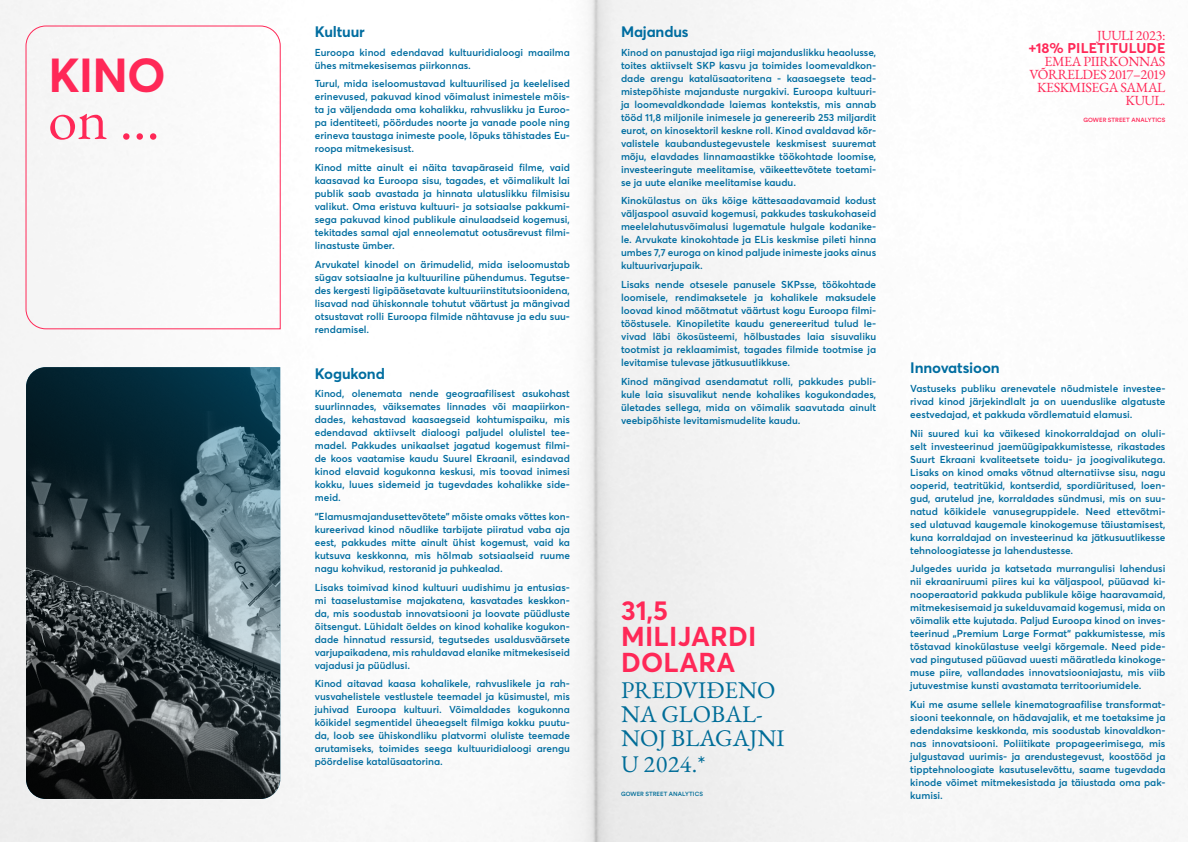
<style>
.page{position:relative;width:1191px;height:842px;background:#fff}
.page>*{position:absolute;margin:0;border:0;box-sizing:border-box;transform-origin:0 0}
.t1{font:58.4px "EB Garamond";color:#ff2857}
.t2{font:700 47.1px "Averta Std";color:#ff2857}
.t3{font:700 27px/26px "Averta Std";letter-spacing:.01em;color:#ff2857}
.t4{font:24px/24.7px "EB Garamond";color:#006d98}
.t5{font:700 15px "Averta Std";letter-spacing:-.01em;color:#006da0}
.t6{font:14px/13px "EB Garamond";letter-spacing:-.03em;color:#ff2857;text-align:right}
.t7{font:700 14px "Averta Std";letter-spacing:.01em;color:#ff2857}
.t8{font:600 10px/13px "Averta Std";color:#006da0;text-align:justify}
.t9{font:500 6px "Circular Std";letter-spacing:.01em;color:#ff2857}
.t10{font:500 6px "Circular Std";letter-spacing:.01em;color:#006d98}
</style>
<div class="page">
<img style="left:0;top:0;width:1181px;height:842px">
<svg style="left:25px;top:25px;width:256px;height:305px"></svg>
<img style="left:26px;top:367px;width:254px;height:432px">
<h2 class="t2" style="left:48px;top:45px;width:119px">KINO</h2>
<h1 class="t1" style="left:48px;top:81px;width:113px">on ...</h1>
<h3 class="t5" style="left:315px;top:22px;width:52px">Kultuur</h3>
<p class="t8" style="left:315px;top:46px;width:257px">Euroopa kinod edendavad kultuuridialoogi maailma ühes mitmekesisemas piirkonnas.</p>
<p class="t8" style="left:315px;top:77px;width:257px">Turul, mida iseloomustavad kultuurilised ja keelelised erinevused, pakuvad kinod võimalust inimestele mõis&shy;ta ja väljendada oma kohalikku, rahvuslikku ja Euroo&shy;pa identiteeti, pöördudes noorte ja vanade poole ning erineva taustaga inimeste poole, lõpuks tähistades Eu&shy;roopa mitmekesisust.</p>
<p class="t8" style="left:315px;top:161px;width:257px">Kinod mitte ainult ei näita tavapäraseid filme, vaid kaasavad ka Euroopa sisu, tagades, et võimalikult lai publik saab avastada ja hinnata ulatuslikku filmisisu valikut. Oma eristuva kultuuri- ja sotsiaalse pakkumi&shy;sega pakuvad kinod publikule ainulaadseid kogemusi, tekitades samal ajal enneolematut ootusärevust filmi&shy;linastuste ümber.</p>
<p class="t8" style="left:315px;top:258px;width:257px">Arvukatel kinodel on ärimudelid, mida iseloomustab sügav sotsiaalne ja kultuuriline pühendumus. Tegutse&shy;des kergesti ligipääsetavate kultuuriinstitutsioonidena, lisavad nad ühiskonnale tohutut väärtust ja mängivad otsustavat rolli Euroopa filmide nähtavuse ja edu suu&shy;rendamisel.</p>
<h3 class="t5" style="left:315px;top:364px;width:72px">Kogukond</h3>
<p class="t8" style="left:315px;top:387px;width:257px">Kinod, olenemata nende geograafilisest asukohast suurlinnades, väiksemates linnades või maapiirkon&shy;dades, kehastavad kaasaegseid kohtumispaiku, mis edendavad aktiivselt dialoogi paljudel olulistel tee&shy;madel. Pakkudes unikaalset jagatud kogemust filmi&shy;de koos vaatamise kaudu Suurel Ekraanil, esindavad kinod elavaid kogukonna keskusi, mis toovad inimesi kokku, luues sidemeid ja tugevdades kohalikke side&shy;meid.</p>
<p class="t8" style="left:315px;top:510px;width:257px">“Elamusmajandusettevõtete” mõiste omaks võttes kon&shy;kureerivad kinod nõudlike tarbijate piiratud vaba aja eest, pakkudes mitte ainult ühist kogemust, vaid ka kutsuva keskkonna, mis hõlmab sotsiaalseid ruume nagu kohvikud, restoranid ja puhkealad.</p>
<p class="t8" style="left:315px;top:581px;width:257px">Lisaks toimivad kinod kultuuri uudishimu ja entusias&shy;mi taaselustamise majakatena, kasvatades keskkon&shy;da, mis soodustab innovatsiooni ja loovate püüdluste õitsengut. Lühidalt öeldes on kinod kohalike kogukon&shy;dade hinnatud ressursid, tegutsedes usaldusväärsete varjupaikadena, mis rahuldavad elanike mitmekesiseid vajadusi ja püüdlusi.</p>
<p class="t8" style="left:315px;top:677px;width:257px">Kinod aitavad kaasa kohalikele, rahvuslikele ja rah&shy;vusvahelistele vestlustele teemadel ja küsimustel, mis juhivad Euroopa kultuuri. Võimaldades kogukonna kõikidel segmentidel üheaegselt filmiga kokku puutu&shy;da, loob see ühiskondliku platvormi oluliste teemade arutamiseks, toimides seega kultuuridialoogi arengu pöördelise katalüsaatorina.</p>
<h3 class="t5" style="left:621px;top:22px;width:69px">Majandus</h3>
<p class="t8" style="left:621px;top:46px;width:257px">Kinod on panustajad iga riigi majanduslikku heaolusse, toites aktiivselt SKP kasvu ja toimides loomevaldkon&shy;dade arengu katalüsaatoritena - kaasaegsete tead&shy;mistepõhiste majanduste nurgakivi. Euroopa kultuuri&shy;ja loomevaldkondade laiemas kontekstis, mis annab tööd 11,8 miljonile inimesele ja genereerib 253 miljardit eurot, on kinosektoril keskne roll. Kinod avaldavad kõr&shy;valistele kaubandustegevustele keskmisest suuremat mõju, elavdades linnamaastikke töökohtade loomise, investeeringute meelitamise, väikeettevõtete toetami&shy;se ja uute elanike meelitamise kaudu.</p>
<p class="t8" style="left:621px;top:194px;width:257px">Kinokülastus on üks kõige kättesaadavamaid kodust väljaspool asuvaid kogemusi, pakkudes taskukohaseid meelelahutusvõimalusi lugematule hulgale kodanike&shy;le. Arvukate kinokohtade ja ELis keskmise pileti hinna umbes 7,7 euroga on kinod paljude inimeste jaoks ainus kultuurivarjupaik.</p>
<p class="t8" style="left:621px;top:278px;width:257px">Lisaks nende otsesele panusele SKPsse, töökohtade loomisele, rendimaksetele ja kohalikele maksudele loovad kinod mõõtmatut väärtust kogu Euroopa filmi&shy;tööstusele. Kinopiletite kaudu genereeritud tulud le&shy;vivad läbi ökosüsteemi, hõlbustades laia sisuvaliku tootmist ja reklaamimist, tagades filmide tootmise ja levitamise tulevase jätkusuutlikkuse.</p>
<p class="t8" style="left:621px;top:375px;width:257px">Kinod mängivad asendamatut rolli, pakkudes publi&shy;kule laia sisuvalikut nende kohalikes kogukondades, ületades sellega, mida on võimalik saavutada ainult veebipõhiste levitamismudelite kaudu.</p>
<h3 class="t3" style="left:621px;top:597px;width:137px">31,5<br>MILIJARDI<br>DOLARA</h3>
<h3 class="t4" style="left:621px;top:678px;width:165px">PREDVIĐENO<br>NA GLOBAL-<br>NOJ BLAGAJNI<br>U 2024.*</h3>
<p class="t10" style="left:621px;top:790px;width:83px">GOWER STREET ANALYTICS</p>
<h3 class="t6" style="left:1097px;top:28px;width:70px">JUULI 2023:</h3>
<h3 class="t7" style="left:1028px;top:39px;width:138px">+18% PILETITULUDE</h3>
<h3 class="t6" style="left:1029px;top:54px;width:138px">EMEA PIIRKONNAS<br>VÕRRELDES 2017–2019<br>KESKMISEGA SAMAL<br>KUUL.</h3>
<p class="t9" style="left:1083px;top:116px;width:83px">GOWER STREET ANALYTICS</p>
<h3 class="t5" style="left:910px;top:358px;width:91px">Innovatsioon</h3>
<p class="t8" style="left:910px;top:382px;width:257px">Vastuseks publiku arenevatele nõudmistele investee&shy;rivad kinod järjekindlalt ja on uuenduslike algatuste eestvedajad, et pakkuda võrdlematuid elamusi.</p>
<p class="t8" style="left:910px;top:426px;width:257px">Nii suured kui ka väikesed kinokorraldajad on oluli&shy;selt investeerinud jaemüügipakkumistesse, rikastades Suurt Ekraani kvaliteetsete toidu- ja joogivalikutega.<br>Lisaks on kinod omaks võtnud alternatiivse sisu, nagu ooperid, teatritükid, kontserdid, spordiüritused, loen&shy;gud, arutelud jne, korraldades sündmusi, mis on suu&shy;natud kõikidele vanusegruppidele. Need ettevõtmi&shy;sed ulatuvad kaugemale kinokogemuse täiustamisest, kuna korraldajad on investeerinud ka jätkusuutlikesse tehnoloogiatesse ja lahendustesse.</p>
<p class="t8" style="left:910px;top:562px;width:257px">Julgedes uurida ja katsetada murrangulisi lahendusi nii ekraaniruumi piires kui ka väljaspool, püüavad ki&shy;nooperaatorid pakkuda publikule kõige haaravamaid, mitmekesisemaid ja sukelduvamaid kogemusi, mida on võimalik ette kujutada. Paljud Euroopa kinod on inves&shy;teerinud „Premium Large Format“ pakkumistesse, mis tõstavad kinokülastuse veelgi kõrgemale. Need pide&shy;vad pingutused püüavad uuesti määratleda kinokoge&shy;muse piire, vallandades innovatsiooniajastu, mis viib jutuvestmise kunsti avastamata territooriumidele.</p>
<p class="t8" style="left:910px;top:698px;width:257px">Kui me asume sellele kinematograafilise transformat&shy;siooni teekonnale, on hädavajalik, et me toetaksime ja edendaksime keskkonda, mis soodustab kinovaldkon&shy;nas innovatsiooni. Poliitikate propageerimisega, mis julgustavad uurimis- ja arendustegevust, koostööd ja tipptehnoloogiate kasutuselevõttu, saame tugevdada kinode võimet mitmekesistada ja täiustada oma pak&shy;kumisi.</p>
</div>
